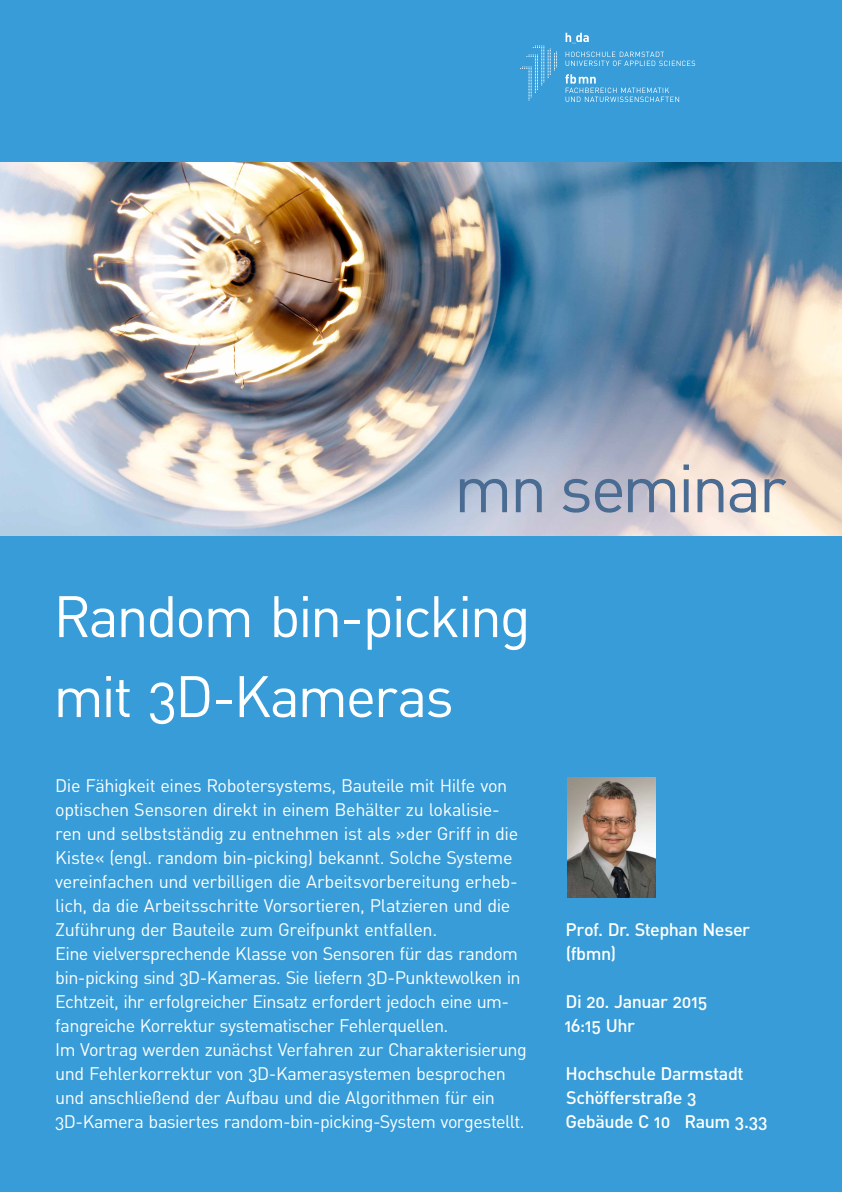
<style>
.page{position:relative;width:842px;height:1192px;background:#379cd7}
.page>*{position:absolute;margin:0;border:0;box-sizing:border-box;transform-origin:0 0}
.t1{font:66.95px "DINOT";letter-spacing:-.045em;color:#4a6b92}
.t2{font:57.5px/80px "DINOT";letter-spacing:-.04em;color:#fff}
.t3{font:18px/24px "DINOT";letter-spacing:-.025em;color:#fff}
.t4{font:500 18px/24px "DINOT";letter-spacing:-.025em;color:#fff}
</style>
<div class="page">
<img style="left:0;top:163px;width:842px;height:372px">
<img style="left:567px;top:777px;width:88px;height:120px">
<svg style="left:520px;top:45px;width:37px;height:56px"></svg>
<svg style="left:565px;top:33px;width:24px;height:10px"></svg>
<svg style="left:565px;top:52px;width:130px;height:14px"></svg>
<svg style="left:565px;top:74px;width:114px;height:28px"></svg>
<h1 class="t1" style="left:454px;top:443px;width:334px">mn seminar</h1>
<h2 class="t2" style="left:53px;top:574px;width:479px">Random bin-picking mit 3D-Kameras</h2>
<p class="t3" style="left:55px;top:773px;width:473px">Die Fähigkeit eines Robotersystems, Bauteile mit Hilfe von optischen Sensoren direkt in einem Behälter zu lokalisie&shy;ren und selbstständig zu entnehmen ist als »der Griff in die Kiste« (engl. random bin-picking) bekannt. Solche Systeme vereinfachen und verbilligen die Arbeitsvorbereitung erheb&shy;lich, da die Arbeitsschritte Vorsortieren, Platzieren und die Zuführung der Bauteile zum Greifpunkt entfallen.<br>Eine vielversprechende Klasse von Sensoren für das random bin-picking sind 3D-Kameras. Sie liefern 3D-Punktewolken in Echtzeit, ihr erfolgreicher Einsatz erfordert jedoch eine um&shy;fangreiche Korrektur systematischer Fehlerquellen.<br>Im Vortrag werden zunächst Verfahren zur Charakterisierung und Fehlerkorrektur von 3D-Kamerasystemen besprochen und anschließend der Aufbau und die Algorithmen für ein 3D-Kamera basiertes random-bin-picking-System vorgestellt.</p>
<p class="t4" style="left:566px;top:917px;width:186px">Prof. Dr. Stephan Neser (fbmn)</p>
<p class="t4" style="left:564px;top:989px;width:144px">Di 20. Januar 2015<br>16:15 Uhr</p>
<p class="t4" style="left:565px;top:1061px;width:204px">Hochschule Darmstadt<br>Schöfferstraße 3<br>Gebäude C 10 Raum 3.33</p>
</div>
